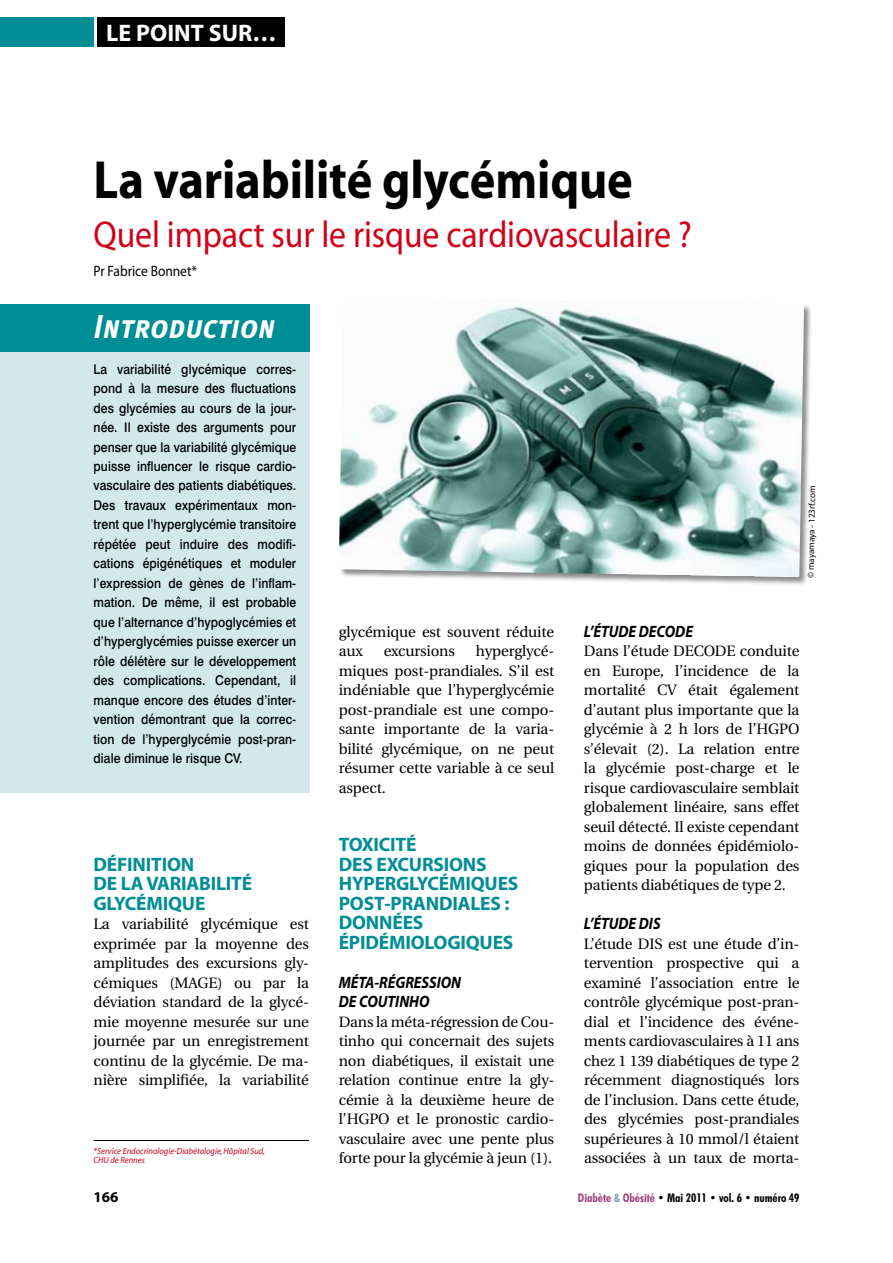
<style>
.page{position:relative;width:893px;height:1263px;background:#fff}
.page>*{position:absolute;margin:0;border:0;box-sizing:border-box;transform-origin:0 0}
.t1{font:700 54px "Myriad";letter-spacing:-.005em;color:#000;scale:.9 1}
.t2{font:37.5px "Myriad";letter-spacing:-.005em;color:#d10019;scale:.9 1}
.t3{font:italic 33px "Meta Plus Bold Caps";color:#fff;scale:.9 1}
.t4{font:700 24px "Myriad";color:#fff}
.t5{font:700 19.5px/19.5px "Myriad";letter-spacing:-.01em;color:#008e96}
.t6{font:italic 700 16.5px/19.5px "Myriad";letter-spacing:-.005em;color:#000;scale:.9 1}
.t7{font:15px/19.5px "Utopia";letter-spacing:-.01em;color:#000;text-align:justify}
.t8{font:15px "Myriad";letter-spacing:-.005em;color:#000;scale:.9 1}
.t9{font:700 15px "Myriad";color:#000}
.t10{font:500 13.5px/19.5px "Swiss 721 BT";letter-spacing:.005em;color:#000;text-align:justify;scale:.9 1}
.t11{font:700 condensed 12px "Futura BT";letter-spacing:-.005em;color:#000}
.t12{font:italic 9px/9.8px "Myriad";color:#d10019;scale:.95 1}
.t13{font:9px "Myriad";color:#000}
.s1{color:#9d4280}
.s2{color:#7ca9bd}
</style>
<div class="page">
<div style="left:0;top:17px;width:94px;height:30px;background:#008e96"></div>
<div style="left:98px;top:17px;width:187px;height:30px;background:#000"></div>
<hr style="left:94px;top:1140px;width:215px;height:1px;background:#000">
<div style="left:0;top:342px;width:309px;height:451px;background:#d3e9e9"></div>
<div style="left:0;top:304px;width:309px;height:48px;background:#008e96"></div>
<div style="left:339px;top:296px;width:473px;height:290px;background:#000;opacity:.45"></div>
<img style="left:339px;top:296px;width:465px;height:281px">
<h3 class="t4" style="left:106px;top:20px;width:172px">LE POINT SUR…</h3>
<h1 class="t1" style="left:94px;top:152px;width:601px">LA VARIABILITÉ GLYCÉMIQUE</h1>
<h2 class="t2" style="left:94px;top:216px;width:666px">Quel impact sur le risque cardiovasculaire ?</h2>
<p class="t8" style="left:94px;top:263px;width:117px">Pr Fabrice Bonnet*</p>
<h3 class="t3" style="left:94px;top:308px;width:203px">Introduction</h3>
<p class="t10" style="left:94px;top:359px;width:227px">La variabilité glycémique corres&shy;pond à la mesure des fluctuations des glycémies au cours de la jour&shy;née. Il existe des arguments pour penser que la variabilité glycémique puisse influencer le risque cardio&shy;vasculaire des patients diabétiques.<br>Des travaux expérimentaux mon&shy;trent que l’hyperglycémie transitoire répétée peut induire des modifi&shy;cations épigénétiques et moduler l’expression de gènes de l’inflam&shy;mation. De même, il est probable que l’alternance d’hypoglycémies et d’hyperglycémies puisse exercer un rôle délétère sur le développement des complications. Cependant, il manque encore des études d’inter&shy;vention démontrant que la correc&shy;tion de l’hyperglycémie post-pran&shy;diale diminue le risque CV.</p>
<h3 class="t5" style="left:94px;top:855px;width:160px">DÉFINITION<br>DE LA VARIABILITÉ<br>GLYCÉMIQUE</h3>
<p class="t7" style="left:94px;top:915px;width:217px">La variabilité glycémique est exprimée par la moyenne des amplitudes des excursions gly&shy;cémiques (MAGE) ou par la déviation standard de la glycé&shy;mie moyenne mesurée sur une journée par un enregistrement continu de la glycémie. De ma&shy;nière simplifiée, la variabilité</p>
<p class="t12" style="left:94px;top:1146px;width:182px">*Service Endocrinologie-Diabétologie, Hôpital Sud,<br>CHU de Rennes</p>
<p class="t7" style="left:339px;top:622px;width:217px">glycémique est souvent réduite aux</p>
<p class="t7" style="left:339px;top:642px;width:217px;text-indent:137px">hyperglycé&shy;miques post-prandiales. S’il est indéniable que l’hyperglycémie post-prandiale est une compo&shy;sante importante de la varia&shy;bilité glycémique, on ne peut résumer cette variable à ce seul aspect.</p>
<h3 class="t5" style="left:339px;top:836px;width:181px">TOXICITÉ<br>DES EXCURSIONS<br>HYPERGLYCÉMIQUES<br>POST-PRANDIALES :<br>DONNÉES<br>ÉPIDÉMIOLOGIQUES</h3>
<p class="t6" style="left:339px;top:973px;width:137px">MÉTA-RÉGRESSION<br>DE COUTINHO</p>
<p class="t7" style="left:339px;top:1012px;width:217px">Dans la méta-régression de Cou&shy;tinho qui concernait des sujets non diabétiques, il existait une relation continue entre la gly&shy;cémie à la deuxième heure de l’HGPO et le pronostic cardio&shy;vasculaire avec une pente plus forte pour la glycémie à jeun (1).</p>
<p class="t7" style="left:384px;top:642px;width:73px">excursions</p>
<p class="t13" style="left:806px;top:578px;width:94px;rotate:-89deg">© mayamaya - 123rf.com</p>
<p class="t6" style="left:584px;top:622px;width:102px">L’ÉTUDE DECODE</p>
<p class="t7" style="left:584px;top:642px;width:217px">Dans l’étude DECODE conduite en Europe, l’incidence de la mortalité CV était également d’autant plus importante que la glycémie à 2 h lors de l’HGPO s’élevait (2). La relation entre la glycémie post-charge et le risque cardiovasculaire semblait globalement linéaire, sans effet seuil détecté. Il existe cependant moins de données épidémiolo&shy;giques pour la population des patients diabétiques de type 2.</p>
<p class="t6" style="left:584px;top:914px;width:70px">L’ÉTUDE DIS</p>
<p class="t7" style="left:584px;top:934px;width:217px">L’étude DIS est une étude d’in&shy;tervention prospective qui a examiné l’association entre le contrôle glycémique post-pran&shy;dial et l’incidence des événe&shy;ments cardiovasculaires à 11 ans chez 1 139 diabétiques de type 2 récemment diagnostiqués lors de l’inclusion. Dans cette étude, des glycémies post-prandiales supérieures à 10 mmol/l étaient associées à un taux de morta-</p>
<p class="t9" style="left:94px;top:1189px;width:26px">166</p>
<p class="t11" style="left:578px;top:1191px;width:223px"><span class="s1">Diabète</span> <span class="s2">&amp;</span> <span class="s1">Obésité</span> • Mai 2011 • vol. 6 • numéro 49</p>
</div>
